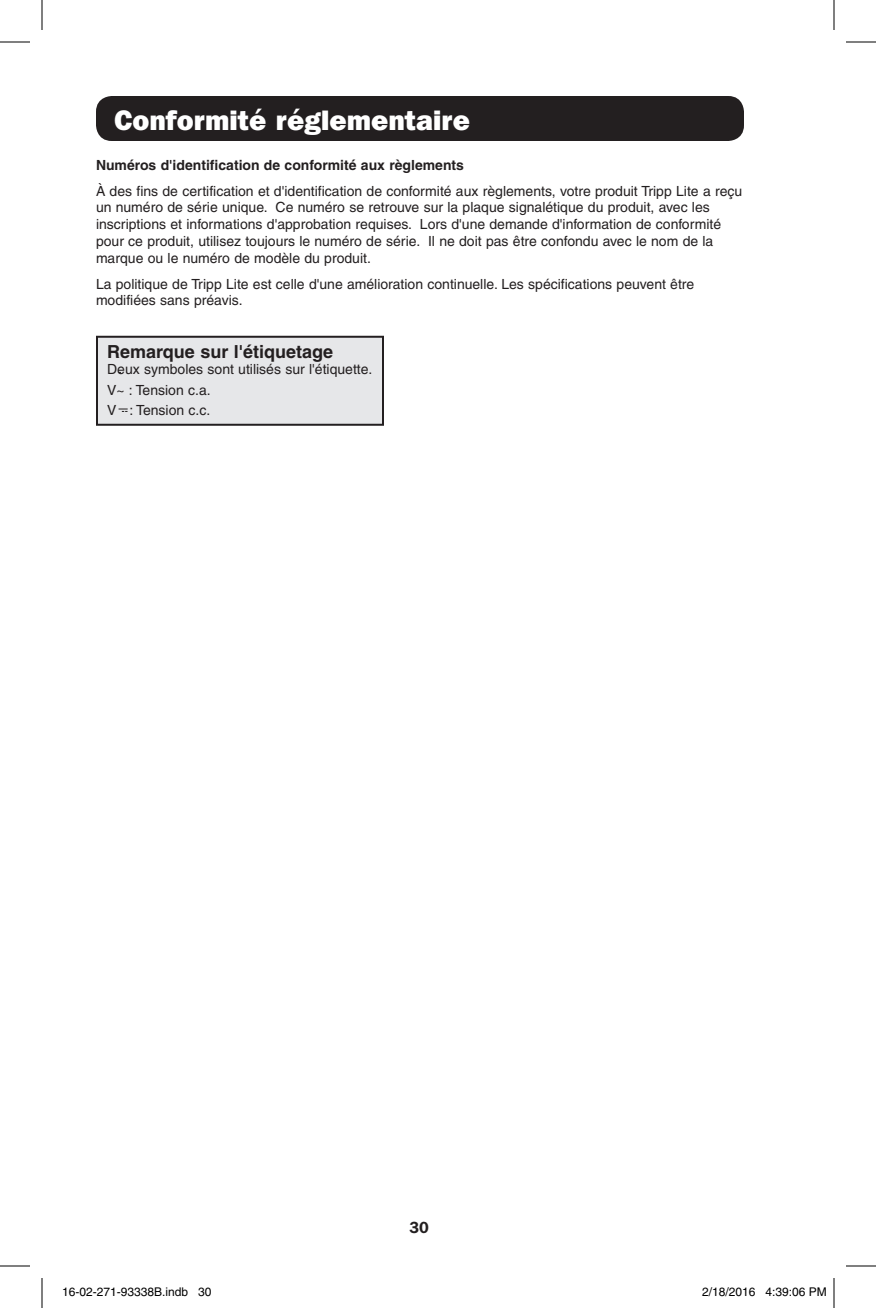
<style>
.page{position:relative;width:876px;height:1308px;background:#fff}
.page>*{position:absolute;margin:0;border:0;box-sizing:border-box;transform-origin:0 0}
.Chapters{font:800 28px "Franklin Gothic IT Cby BT";color:#fff}
.t1{font:700 18px "Helvetica";color:#231f20}
.t2{font:600 16px "Franklin Gothic IT Cby BT";color:#231f20}
.FCC_notice_text{font:14px/16.8px "Helvetica";color:#231f20}
.FCC_notice_text-2{font:700 14px "Helvetica";color:#231f20}
.t3{font:12px "Helvetica";color:#000}
</style>
<div class="page">
<div style="left:97px;top:337px;width:286px;height:88px;background:#e6e7e9"></div>
<div style="left:96px;top:336px;width:288px;height:90px;border:2px solid #231f20"></div>
<svg style="left:119px;top:409px;width:9px;height:3px"></svg>
<div style="left:96px;top:96px;width:648px;height:45px;background:#231f20;border-radius:16px"></div>
<hr style="left:0;top:42px;width:30px;height:1px;background:#000">
<hr style="left:846px;top:42px;width:30px;height:1px;background:#000">
<hr style="left:0;top:1266px;width:30px;height:1px;background:#000">
<hr style="left:846px;top:1266px;width:30px;height:1px;background:#000">
<hr style="left:42px;top:0;width:1px;height:30px;background:#000">
<hr style="left:42px;top:1278px;width:1px;height:30px;background:#000">
<hr style="left:834px;top:0;width:1px;height:30px;background:#000">
<hr style="left:834px;top:1278px;width:1px;height:30px;background:#000">
<div style="left:205px;top:1287px;width:6px;height:10px;border:1px solid #fff;border-radius:50%"></div>
<div style="left:793px;top:1288px;width:5px;height:8px;border:1px solid #fff;border-radius:50%"></div>
<div style="left:792px;top:1287px;width:7px;height:10px;border:1px solid #fff;border-radius:50%"></div>
<p class="Chapters" style="left:114px;top:102px;width:358px">Conformité réglementaire</p>
<p class="FCC_notice_text-2" style="left:96px;top:156px;width:370px">Numéros d'identification de conformité aux règlements</p>
<p class="FCC_notice_text" style="left:96px;top:182px;width:648px">À des fins de certification et d'identification de conformité aux règlements, votre produit Tripp Lite a reçu un numéro de série unique. Ce numéro se retrouve sur la plaque signalétique du produit, avec les inscriptions et informations d'approbation requises. Lors d'une demande d'information de conformité pour ce produit, utilisez toujours le numéro de série. Il ne doit pas être confondu avec le nom de la marque ou le numéro de modèle du produit.</p>
<p class="FCC_notice_text" style="left:96px;top:275px;width:600px">La politique de Tripp Lite est celle d'une amélioration continuelle. Les spécifications peuvent être modifiées sans préavis.</p>
<p class="t1" style="left:107px;top:340px;width:227px">Remarque sur l'étiquetage</p>
<p class="FCC_notice_text" style="left:107px;top:361px;width:267px">Deux symboles sont utilisés sur l'étiquette.</p>
<p class="FCC_notice_text" style="left:107px;top:382px;width:105px">V~ : Tension c.a.</p>
<p class="FCC_notice_text" style="left:107px;top:402px;width:105px">V : Tension c.c.</p>
<p class="t2" style="left:410px;top:1218px;width:21px">30</p>
<p class="t3" style="left:62px;top:1285px;width:151px">16-02-271-93338B.indb 30</p>
<p class="t3" style="left:702px;top:1285px;width:126px">2/18/2016 4:39:06 PM</p>
</div>
